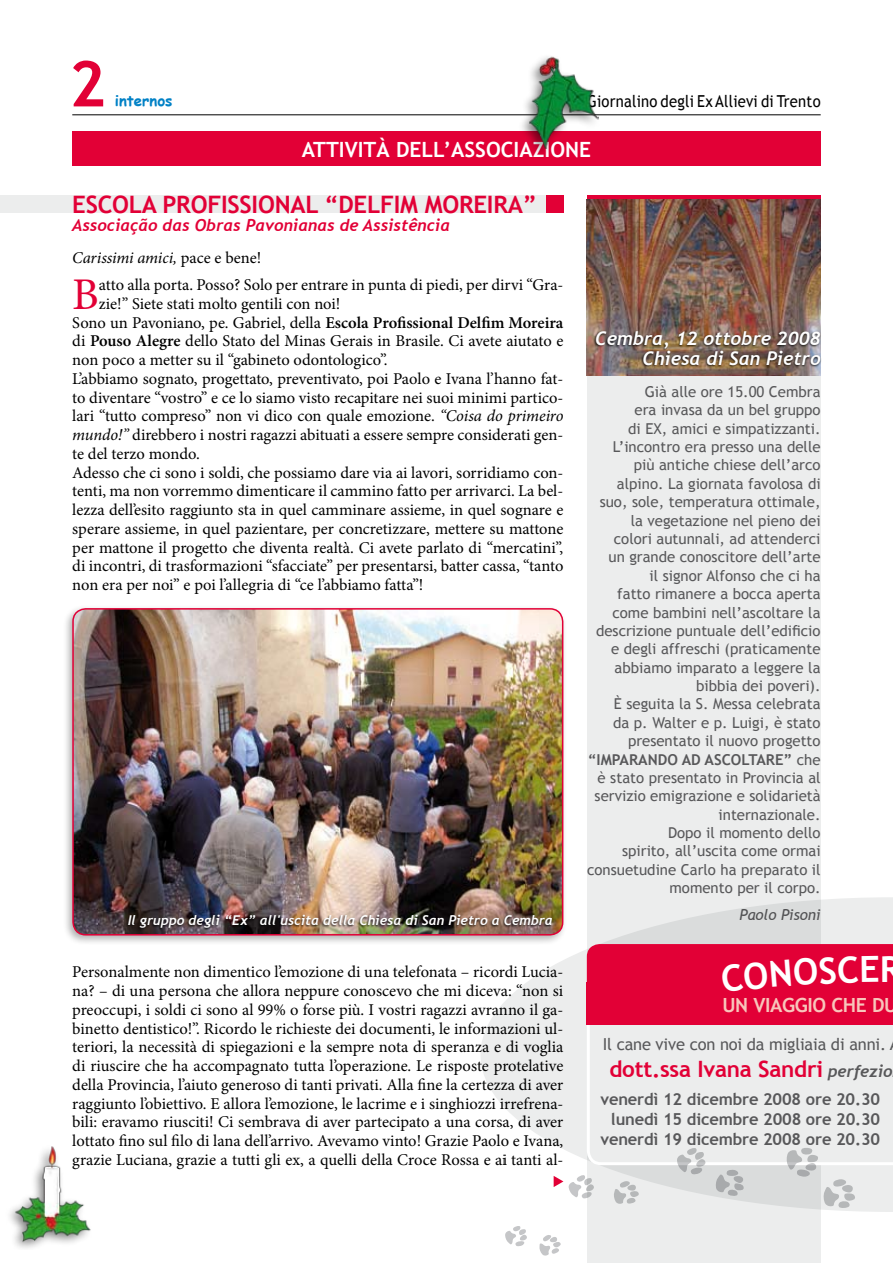
<style>
.page{position:relative;width:893px;height:1263px;background:#fff}
.page>*{position:absolute;margin:0;border:0;box-sizing:border-box;transform-origin:0 0}
.t1{font:700 63px "Trebuchet MS";color:#e20036}
.t2{font:45.3px "Minion Pro";color:#e20036}
.t3{font:700 36px "Trebuchet MS";color:#fff}
.t4{font:700 24px "Trebuchet MS";letter-spacing:-.01em;color:#e20036}
.t5{font:700 22.5px "Trebuchet MS";letter-spacing:-.01em;color:#e20036}
.t6{font:700 21px "Trebuchet MS";color:#fff}
.t7{font:700 19.5px "Trebuchet MS";letter-spacing:-.02em;color:#f8c6bb}
.t8{font:italic 700 18.75px/19.5px "Trebuchet";color:#fff;text-align:right}
.t9{font:16.5px/18.8px "Minion Pro";color:#000;text-align:justify}
.t10{font:700 16.5px/19.8px "Trebuchet MS";letter-spacing:-.01em;color:#58585a;text-align:right}
.t11{font:italic 700 16.5px "Trebuchet";color:#e20036}
.t12{font:16.5px "Trebuchet MS";letter-spacing:-.01em;color:#58585a}
.t13{font:16.5px "Trebuchet MS";letter-spacing:.015em;color:#000;scale:.9 1}
.t14{font:italic 16.5px "Minion Pro";letter-spacing:-.01em;color:#000}
.t15{font:15px/18.5px "Trebuchet MS";color:#58585a;text-align:right}
.t16{font:700 15px "Trebuchet MS";color:#58585a}
.t17{font:italic 15px "Trebuchet MS";color:#58585a}
.t18{font:700 15px "Comic Sans MS";color:#0081c6}
.t19{font:italic 700 13.5px "Trebuchet";color:#fff}
.s1{font-style:normal}
.s2{font-weight:600}
.s3{font-style:italic}
.s4{font-weight:700}
.s5{font-family:"Trebuchet";font-style:italic;font-size:16.5px;color:#58585a}
</style>
<div class="page">
<hr style="left:72px;top:114px;width:749px;height:1px;background:#000">
<div style="left:72px;top:132px;width:749px;height:34px;background:#e20036"></div>
<div style="left:587px;top:196px;width:234px;height:1067px;background:#eceded"></div>
<img style="left:11px;top:1146px;width:80px;height:102px">
<div style="left:0;top:196px;width:563px;height:17px;background:#eceded"></div>
<div style="left:546px;top:196px;width:17px;height:17px;background:#e20036"></div>
<svg style="left:587px;top:196px;width:234px;height:4px"></svg>
<div style="left:62px;top:604px;width:505px;height:341px;background:#000;opacity:.3"></div>
<img style="left:73px;top:609px;width:490px;height:326px">
<div style="left:72px;top:608px;width:491px;height:327px;border:2px solid #e20036;border-radius:13px"></div>
<img style="left:587px;top:200px;width:234px;height:175px">
<div style="left:593px;top:330px;width:228px;height:38px;background:#000;opacity:.75"></div>
<div style="left:125px;top:914px;width:428px;height:16px;background:#000;opacity:.75"></div>
<div style="left:516px;top:52px;width:84px;height:107px;background:#000;opacity:.5"></div>
<img style="left:529px;top:57px;width:69px;height:91px">
<svg style="left:480px;top:897px;width:413px;height:315px;fill:#eceded"></svg>
<svg style="left:587px;top:1025px;width:306px;height:140px"></svg>
<svg style="left:505px;top:1226px;width:22px;height:21px"></svg>
<svg style="left:554px;top:1175px;width:40px;height:24px"></svg>
<svg style="left:539px;top:1235px;width:22px;height:21px"></svg>
<svg style="left:613px;top:1181px;width:26px;height:23px"></svg>
<svg style="left:677px;top:1148px;width:29px;height:27px"></svg>
<svg style="left:715px;top:1169px;width:29px;height:27px"></svg>
<svg style="left:786px;top:1147px;width:70px;height:61px;background:#dbdcdd"></svg>
<div style="left:587px;top:944px;width:306px;height:81px;background:#e20036"></div>
<h1 class="t1" style="left:69px;top:45px;width:38px">2</h1>
<p class="t18" style="left:115px;top:90px;width:59px">internos</p>
<p class="t13" style="left:587px;top:91px;width:261px">Giornalino degli Ex Allievi di Trento</p>
<p class="t6" style="left:302px;top:136px;width:175px">ATTIVITÀ DELL’ASSOCI</p>
<p class="t6" style="left:519px;top:136px;width:26px">AZION</p>
<p class="t6" style="left:579px;top:136px;width:13px">E</p>
<h3 class="t4" style="left:72px;top:189px;width:29px">ESCOL</h3>
<h3 class="t4" style="left:142px;top:189px;width:92px">A PROFISSION</h3>
<h3 class="t4" style="left:290px;top:189px;width:248px">AL “DELFIM MOREIRA”</h3>
<p class="t11" style="left:72px;top:215px;width:379px">Associação das Obras Pavonianas de Assistência</p>
<p class="t14" style="left:72px;top:246px;width:191px">Carissimi amici, <span class="s1">pace e bene!</span></p>
<h2 class="t2" style="left:72px;top:264px;width:28px">B</h2>
<p class="t9" style="left:99px;top:276px;width:466px">atto alla porta. Posso? Solo per entrare in punta di piedi, per dirvi “Gra-</p>
<p class="t9" style="left:99px;top:294px;width:243px">zie!” Siete stati molto gentili con noi!</p>
<p class="t9" style="left:72px;top:313px;width:493px">Sono un Pavoniano, pe. Gabriel, della <span class="s2">Escola Profissional Delfim Moreira</span></p>
<p class="t9" style="left:72px;top:332px;width:493px">di <span class="s2">Pouso Alegre</span> dello Stato del Minas Gerais in Brasile. Ci avete aiutato e</p>
<p class="t9" style="left:72px;top:351px;width:317px">non poco a metter su il “gabineto odontologico”.</p>
<p class="t9" style="left:72px;top:369px;width:493px">L’abbiamo sognato, progettato, preventivato, poi Paolo e Ivana l’hanno fat-</p>
<p class="t9" style="left:72px;top:388px;width:493px">to diventare “vostro” e ce lo siamo visto recapitare nei suoi minimi partico-</p>
<p class="t9" style="left:72px;top:407px;width:493px">lari “tutto compreso” non vi dico con quale emozione. <span class="s3">“Coisa do primeiro</span></p>
<p class="t9" style="left:72px;top:426px;width:493px"><span class="s3">mundo!”</span> direbbero i nostri ragazzi abituati a essere sempre considerati gen-</p>
<p class="t9" style="left:72px;top:444px;width:129px">te del terzo mondo.</p>
<p class="t9" style="left:72px;top:463px;width:493px">Adesso che ci sono i soldi, che possiamo dare via ai lavori, sorridiamo con-</p>
<p class="t9" style="left:72px;top:482px;width:493px">tenti, ma non vorremmo dimenticare il cammino fatto per arrivarci. La bel-</p>
<p class="t9" style="left:72px;top:501px;width:493px">lezza dell’esito raggiunto sta in quel camminare assieme, in quel sognare e</p>
<p class="t9" style="left:72px;top:519px;width:493px">sperare assieme, in quel pazientare, per concretizzare, mettere su mattone</p>
<p class="t9" style="left:72px;top:538px;width:493px">per mattone il progetto che diventa realtà. Ci avete parlato di “mercatini”,</p>
<p class="t9" style="left:72px;top:557px;width:493px">di incontri, di trasformazioni “sfacciate” per presentarsi, batter cassa, “tanto</p>
<p class="t9" style="left:72px;top:575px;width:352px">non era per noi” e poi l’allegria di “ce l’abbiamo fatta”!</p>
<p class="t8" style="left:595px;top:329px;width:227px">Cembra, 12 ottobre 2008<br>Chiesa di San Pietro</p>
<p class="t15" style="left:596px;top:383px;width:226px">Già alle ore 15.00 Cembra<br>era invasa da un bel gruppo<br>di EX, amici e simpatizzanti.<br>L’incontro era presso una delle più antiche chiese dell’arco alpino. La giornata favolosa di suo, sole, temperatura ottimale, la vegetazione nel pieno dei colori autunnali, ad attenderci un grande conoscitore dell’arte il signor Alfonso che ci ha<br>fatto rimanere a bocca aperta come bambini nell’ascoltare la descrizione puntuale dell’edificio e degli affreschi (praticamente abbiamo imparato a leggere la bibbia dei poveri).<br>È seguita la S. Messa celebrata da p. Walter e p. Luigi, è stato presentato il nuovo progetto</p>
<p class="t16" style="left:588px;top:750px;width:136px">“IMPARANDO AD ASCOL</p>
<p class="t15" style="left:587px;top:750px;width:235px"><span class="s4">TARE”</span> che<br>è stato presentato in Provincia al servizio emigrazione e solidarietà internazionale.<br>Dopo il momento dello<br>spirito, all’uscita come ormai consuetudine Carlo ha preparato il momento per il corpo.</p>
<p class="t17" style="left:739px;top:906px;width:83px">Paolo Pisoni</p>
<p class="t19" style="left:128px;top:912px;width:427px">Il gruppo degli “Ex” all'uscita della Chiesa di San Pietro a Cembra</p>
<p class="t9" style="left:72px;top:963px;width:493px">Personalmente non dimentico l’emozione di una telefonata – ricordi Lucia&shy;na? – di una persona che allora neppure conoscevo che mi diceva: “non si preoccupi, i soldi ci sono al 99% o forse più. I vostri ragazzi avranno il ga&shy;binetto dentistico!”. Ricordo le richieste dei documenti, le informazioni ul&shy;teriori, la necessità di spiegazioni e la sempre nota di speranza e di voglia di riuscire che ha accompagnato tutta l’operazione. Le risposte protelative della Provincia, l’aiuto generoso di tanti privati. Alla fine la certezza di aver raggiunto l’obiettivo. E allora l’emozione, le lacrime e i singhiozzi irrefrena&shy;bili: eravamo riusciti! Ci sembrava di aver partecipato a una corsa, di aver lottato fino sul filo di lana dell’arrivo. Avevamo vinto! Grazie Paolo e Ivana, grazie Luciana, grazie a tutti gli ex, a quelli della Croce Rossa e ai tanti al-</p>
<h3 class="t3" style="left:880px;top:946px;width:21px">R</h3>
<p class="t7" style="left:722px;top:993px;width:176px">UN VIAGGIO CHE DU</p>
<p class="t12" style="left:603px;top:1034px;width:285px">Il cane vive con noi da migliaia di anni.</p>
<h3 class="t5" style="left:609px;top:1055px;width:285px">dott.ssa Ivana Sandri <span class="s5">perfezio</span></h3>
<p class="t10" style="left:600px;top:1089px;width:281px">venerdì 12 dicembre 2008 ore 20.30 lunedì 15 dicembre 2008 ore 20.30 venerdì 19 dicembre 2008 ore 20.30</p>
</div>
